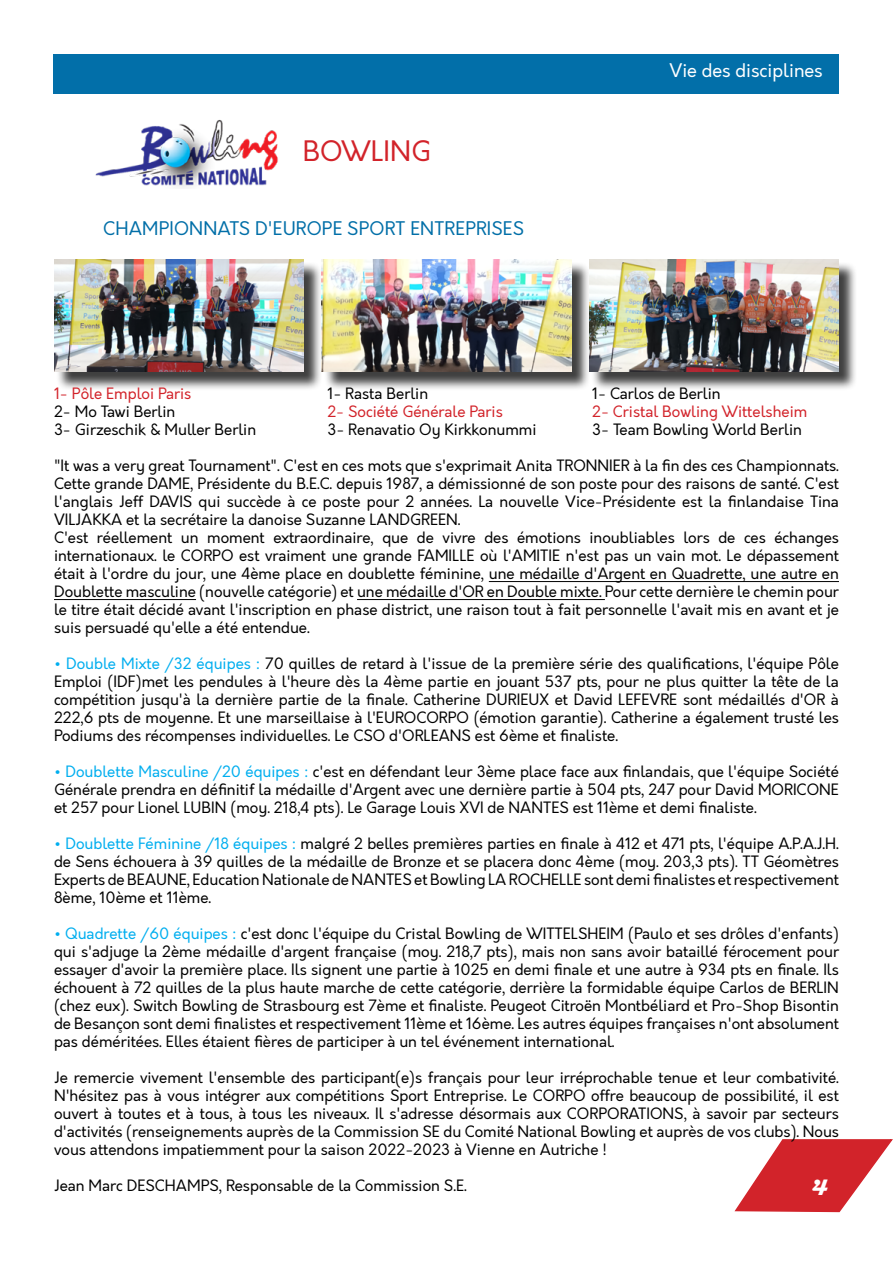
<style>
.page{position:relative;width:893px;height:1263px;background:#fff}
.page>*{position:absolute;margin:0;border:0;box-sizing:border-box;transform-origin:0 0}
.t1{font:27px "Orkney";color:#d2232a}
.t2{font:700 22.5px "Magneto";color:#fff}
.t3{font:18px "Orkney";letter-spacing:.01em;color:#026fa8}
.t4{font:18px "Orkney";color:#fff}
.t5{font:15px/18px "Orkney";color:#000;text-align:justify}
.t6{font:15px "Orkney";color:#d2232a}
.s1{color:#00aeef}
</style>
<div class="page">
<div style="left:53px;top:54px;width:786px;height:40px;background:#026fa9"></div>
<svg style="left:734px;top:1139px;width:159px;height:74px"></svg>
<img style="left:95px;top:120px;width:183px;height:68px">
<hr style="left:489px;top:581px;width:350px;height:1px;background:#000">
<hr style="left:54px;top:599px;width:142px;height:1px;background:#000">
<hr style="left:357px;top:599px;width:248px;height:1px;background:#000">
<div style="left:56px;top:262px;width:267px;height:129px;background:#000;opacity:.75"></div>
<img style="left:54px;top:259px;width:250px;height:113px">
<div style="left:323px;top:262px;width:267px;height:129px;background:#000;opacity:.75"></div>
<img style="left:322px;top:259px;width:249px;height:113px">
<div style="left:591px;top:262px;width:267px;height:129px;background:#000;opacity:.75"></div>
<img style="left:589px;top:259px;width:250px;height:113px">
<h1 class="t1" style="left:303px;top:134px;width:130px">BOWLING</h1>
<p class="t3" style="left:103px;top:216px;width:422px">CHAMPIONNATS D'EUROPE SPORT ENTREPRISES</p>
<p class="t4" style="left:669px;top:59px;width:155px">Vie des disciplines</p>
<p class="t6" style="left:54px;top:384px;width:139px">1- Pôle Emploi Paris</p>
<p class="t5" style="left:54px;top:403px;width:204px">2- Mo Tawi Berlin<br>3- Girzeschik &amp; Muller Berlin</p>
<p class="t5" style="left:327px;top:385px;width:102px">1- Rasta Berlin</p>
<p class="t6" style="left:327px;top:402px;width:177px">2- Société Générale Paris</p>
<p class="t5" style="left:327px;top:421px;width:211px">3- Renavatio Oy Kirkkonummi</p>
<p class="t5" style="left:592px;top:385px;width:130px">1- Carlos de Berlin</p>
<p class="t6" style="left:592px;top:402px;width:217px">2- Cristal Bowling Wittelsheim</p>
<p class="t5" style="left:592px;top:421px;width:211px">3- Team Bowling World Berlin</p>
<p class="t5" style="left:54px;top:457px;width:786px;text-align:left">"It was a very great Tournament". C'est en ces mots que s'exprimait Anita TRONNIER à la fin des ces Championnats.<br>Cette grande DAME, Présidente du B.E.C. depuis 1987, a démissionné de son poste pour des raisons de santé. C'est l'anglais Jeff DAVIS qui succède à ce poste pour 2 années. La nouvelle Vice-Présidente est la finlandaise Tina VILJAKKA et la secrétaire la danoise Suzanne LANDGREEN.<br>C'est réellement un moment extraordinaire, que de vivre des émotions inoubliables lors de ces échanges internationaux. le CORPO est vraiment une grande FAMILLE où l'AMITIE n'est pas un vain mot. Le dépassement était à l'ordre du jour, une 4ème place en doublette féminine, une médaille d'Argent en Quadrette, une autre en Doublette masculine (nouvelle catégorie) et une médaille d'OR en Double mixte. Pour cette dernière le chemin pour le titre était décidé avant l'inscription en phase district, une raison tout à fait personnelle l'avait mis en avant et je suis persuadé qu'elle a été entendue.</p>
<p class="t5" style="left:54px;top:655px;width:786px"><span class="s1">• Double Mixte /32 équipes :</span> 70 quilles de retard à l'issue de la première série des qualifications, l'équipe Pôle Emploi (IDF)met les pendules à l'heure dès la 4ème partie en jouant 537 pts, pour ne plus quitter la tête de la compétition jusqu'à la dernière partie de la finale. Catherine DURIEUX et David LEFEVRE sont médaillés d'OR à 222,6 pts de moyenne. Et une marseillaise à l'EUROCORPO (émotion garantie). Catherine a également trusté les Podiums des récompenses individuelles. Le CSO d'ORLEANS est 6ème et finaliste.</p>
<p class="t5" style="left:54px;top:763px;width:786px"><span class="s1">• Doublette Masculine /20 équipes :</span> c'est en défendant leur 3ème place face aux finlandais, que l'équipe Société Générale prendra en définitif la médaille d'Argent avec une dernière partie à 504 pts, 247 pour David MORICONE et 257 pour Lionel LUBIN (moy. 218,4 pts). Le Garage Louis XVI de NANTES est 11ème et demi finaliste.</p>
<p class="t5" style="left:54px;top:835px;width:786px"><span class="s1">• Doublette Féminine /18 équipes :</span> malgré 2 belles premières parties en finale à 412 et 471 pts, l'équipe A.P.A.J.H. de Sens échouera à 39 quilles de la médaille de Bronze et se placera donc 4ème (moy. 203,3 pts). TT Géomètres Experts de BEAUNE, Education Nationale de NANTES et Bowling LA ROCHELLE sont demi finalistes et respectivement 8ème, 10ème et 11ème.</p>
<p class="t5" style="left:54px;top:925px;width:786px"><span class="s1">• Quadrette /60 équipes :</span> c'est donc l'équipe du Cristal Bowling de WITTELSHEIM (Paulo et ses drôles d'enfants) qui s'adjuge la 2ème médaille d'argent française (moy. 218,7 pts), mais non sans avoir bataillé férocement pour essayer d'avoir la première place. Ils signent une partie à 1025 en demi finale et une autre à 934 pts en finale. Ils échouent à 72 quilles de la plus haute marche de cette catégorie, derrière la formidable équipe Carlos de BERLIN (chez eux). Switch Bowling de Strasbourg est 7ème et finaliste. Peugeot Citroën Montbéliard et Pro-Shop Bisontin de Besançon sont demi finalistes et respectivement 11ème et 16ème. Les autres équipes françaises n'ont absolument pas déméritées. Elles étaient fières de participer à un tel événement international.</p>
<p class="t5" style="left:54px;top:1069px;width:786px">Je remercie vivement l'ensemble des participant(e)s français pour leur irréprochable tenue et leur combativité.<br>N'hésitez pas à vous intégrer aux compétitions Sport Entreprise. Le CORPO offre beaucoup de possibilité, il est ouvert à toutes et à tous, à tous les niveaux. Il s'adresse désormais aux CORPORATIONS, à savoir par secteurs d'activités (renseignements auprès de la Commission SE du Comité National Bowling et auprès de vos clubs). Nous vous attendons impatiemment pour la saison 2022-2023 à Vienne en Autriche !</p>
<p class="t5" style="left:54px;top:1177px;width:414px">Jean Marc DESCHAMPS, Responsable de la Commission S.E.</p>
<h2 class="t2" style="left:812px;top:1175px;width:19px">4</h2>
</div>
